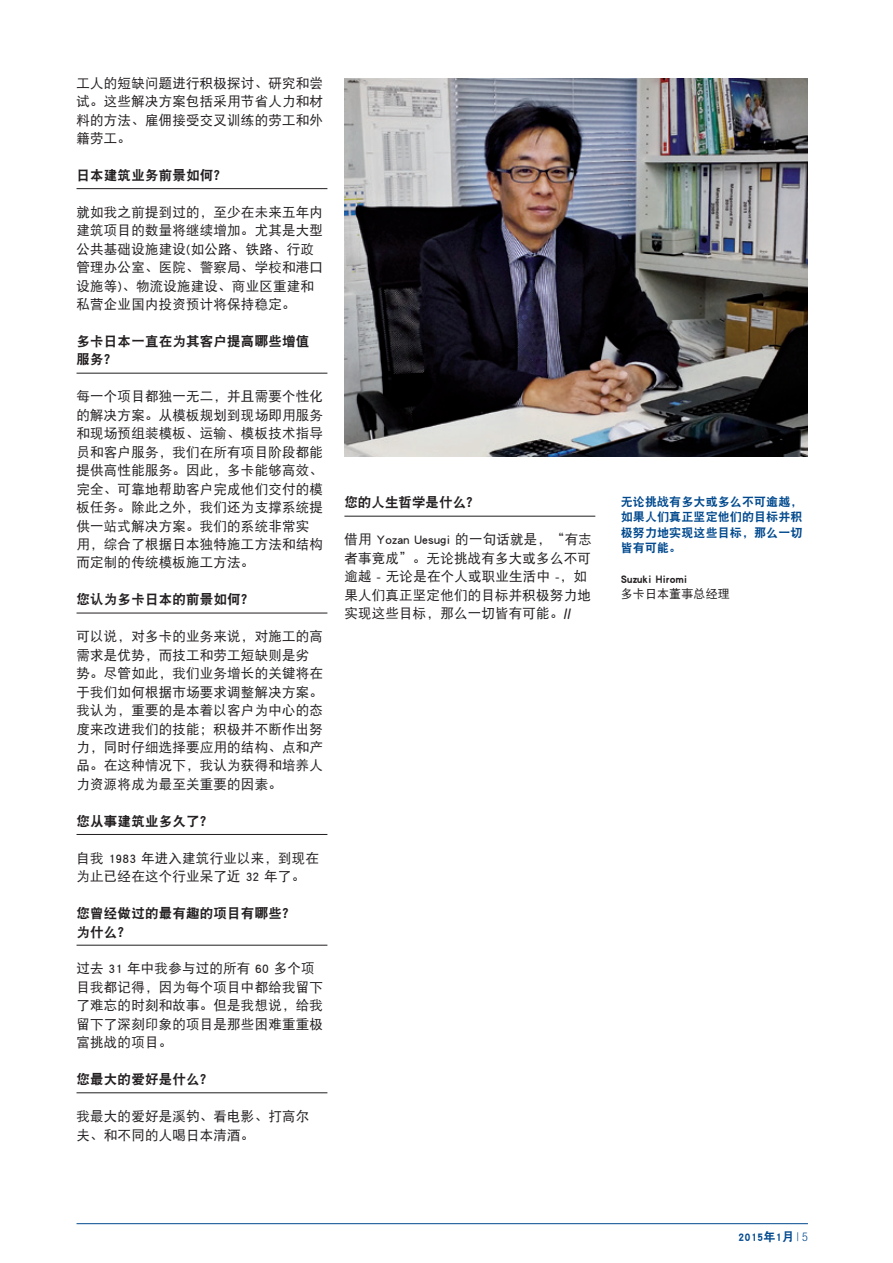
<style>
.page{position:relative;width:893px;height:1263px;background:#fff}
.page>*{position:absolute;margin:0;border:0;box-sizing:border-box;transform-origin:0 0}
.t1{font:13.5px/18.5px "DFP Hei W5";letter-spacing:.015em;color:#231f20}
.t2{font:13.5px/18.5px "DFP Hei W9";letter-spacing:.015em;color:#231f20}
.t3{font:12px/15.3px "DFP Hei W9";letter-spacing:.01em;color:#01498e;text-align:justify}
.t4{font:12px "DFP Hei W9";letter-spacing:.01em;color:#231f20}
.t5{font:12px "DFP Hei W5";letter-spacing:.01em;color:#231f20}
.s1{font-family:"DFP Hei W9"}
.s2{font-family:"Helvetica Neue LTW1 G";font-weight:300;font-stretch:condensed}
</style>
<div class="page">
<hr style="left:77px;top:1223px;width:731px;height:1px;background:#01498e">
<hr style="left:77px;top:188px;width:250px;height:1px;background:#231f20">
<hr style="left:77px;top:373px;width:250px;height:1px;background:#231f20">
<hr style="left:77px;top:613px;width:250px;height:1px;background:#231f20">
<hr style="left:77px;top:834px;width:250px;height:1px;background:#231f20">
<hr style="left:77px;top:945px;width:250px;height:1px;background:#231f20">
<hr style="left:77px;top:1092px;width:250px;height:1px;background:#231f20">
<hr style="left:344px;top:516px;width:251px;height:1px;background:#231f20">
<img style="left:344px;top:79px;width:464px;height:377px">
<p class="t1" style="left:77px;top:73px;width:248px;text-align:justify">工人的短缺问题进行积极探讨、研究和尝试。这些解决方案包括采用节省人力和材料的方法、雇佣接受交叉训练的劳工和外籍劳工。</p>
<p class="t2" style="left:77px;top:166px;width:152px">日本建筑业务前景如何？</p>
<p class="t1" style="left:77px;top:203px;width:248px">就如我之前提到过的，至少在未来五年内建筑项目的数量将继续增加。尤其是大型公共基础设施建设(如公路、铁路、行政管理办公室、医院、警察局、学校和港口设施等)、物流设施建设、商业区重建和私营企业国内投资预计将保持稳定。</p>
<p class="t2" style="left:77px;top:332px;width:234px">多卡日本一直在为其客户提高哪些增值服务？</p>
<p class="t1" style="left:77px;top:387px;width:248px">每一个项目都独一无二，并且需要个性化的解决方案。从模板规划到现场即用服务和现场预组装模板、运输、模板技术指导员和客户服务，我们在所有项目阶段都能提供高性能服务。因此，多卡能够高效、完全、可靠地帮助客户完成他们交付的模板任务。除此之外，我们还为支撑系统提供一站式解决方案。我们的系统非常实用，综合了根据日本独特施工方法和结构而定制的传统模板施工方法。</p>
<p class="t2" style="left:77px;top:590px;width:179px">您认为多卡日本的前景如何？</p>
<p class="t1" style="left:77px;top:627px;width:248px">可以说，对多卡的业务来说，对施工的高需求是优势，而技工和劳工短缺则是劣势。尽管如此，我们业务增长的关键将在于我们如何根据市场要求调整解决方案。我认为，重要的是本着以客户为中心的态度来改进我们的技能；积极并不断作出努力，同时仔细选择要应用的结构、点和产品。在这种情况下，我认为获得和培养人力资源将成为最至关重要的因素。</p>
<p class="t2" style="left:77px;top:811px;width:138px">您从事建筑业多久了？</p>
<p class="t1" style="left:77px;top:848px;width:244px">自我 1983 年进入建筑行业以来，到现在为止已经在这个行业呆了近 32 年了。</p>
<p class="t2" style="left:77px;top:904px;width:221px">您曾经做过的最有趣的项目有哪些？为什么？</p>
<p class="t1" style="left:77px;top:959px;width:248px">过去 31 年中我参与过的所有 60 多个项目我都记得，因为每个项目中都给我留下了难忘的时刻和故事。但是我想说，给我留下了深刻印象的项目是那些困难重重极富挑战的项目。</p>
<p class="t2" style="left:77px;top:1070px;width:138px">您最大的爱好是什么？</p>
<p class="t1" style="left:77px;top:1107px;width:234px">我最大的爱好是溪钓、看电影、打高尔夫、和不同的人喝日本清酒。</p>
<p class="t2" style="left:344px;top:493px;width:137px">您的人生哲学是什么？</p>
<p class="t1" style="left:344px;top:530px;width:249px">借用 Yozan Uesugi 的一句话就是，“有志者事竟成”。无论挑战有多大或多么不可逾越 - 无论是在个人或职业生活中 -，如果人们真正坚定他们的目标并积极努力地实现这些目标，那么一切皆有可能。<span class="s1">//</span></p>
<p class="t3" style="left:621px;top:494px;width:183px">无论挑战有多大或多么不可逾越，如果人们真正坚定他们的目标并积极努力地实现这些目标，那么一切皆有可能。</p>
<p class="t4" style="left:621px;top:572px;width:68px">Suzuki Hiromi</p>
<p class="t5" style="left:621px;top:587px;width:110px">多卡日本董事总经理</p>
<p class="t3" style="left:738px;top:1229px;width:71px">2015年1月 <span class="s2">| 5</span></p>
</div>
